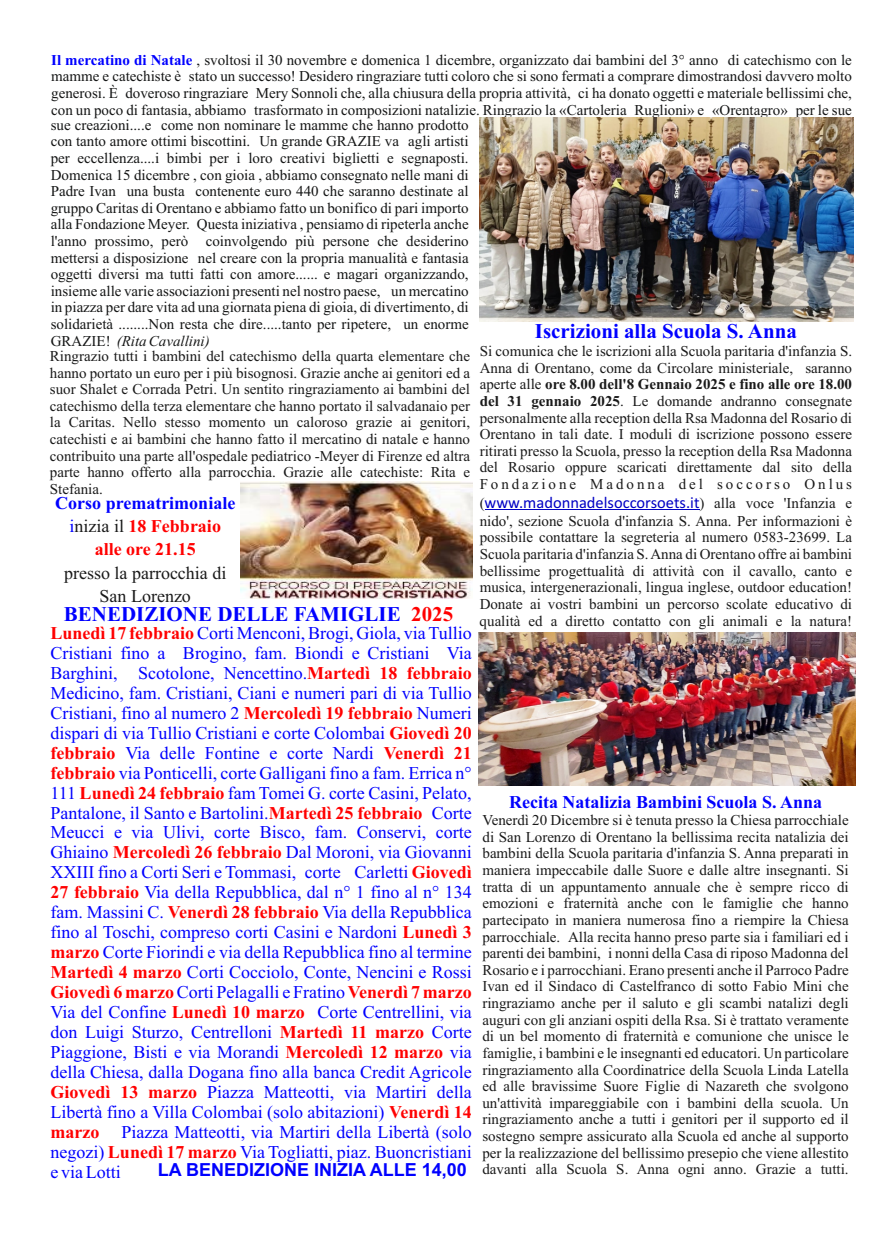
<style>
.page{position:relative;width:893px;height:1238px;background:#fff}
.page>*{position:absolute;margin:0;border:0;box-sizing:border-box;transform-origin:0 0}
.t1{font:700 21px "Times New Roman";color:#00f}
.t2{font:18px/20px "Times New Roman";color:#00f;text-align:justify}
.t3{font:700 18px/23.2px "Times New Roman";color:#00f;text-align:center}
.t4{font:18px/23.2px "Times New Roman";color:#1a1a1a;text-align:center}
.t5{font:700 18px "Arial";color:#00f}
.t6{font:700 18px "Times New Roman";color:#f00}
.t7{font:16.5px "Calibri";color:#0000c4}
.t8{font:15px/16.6px "Times New Roman";color:#1a1a1a;text-align:justify}
.t9{font:15px/16.6px "Times New Roman";color:#151616;text-align:justify}
.s1{font-weight:700;color:#00f}
.s2{font-style:italic}
.s3{font-weight:400}
.s4{font-weight:400;color:#1a1a1a}
.s5{color:#f00}
.s6{font-weight:700}
.s7{font-family:"Times New Roman";font-size:15px;color:#1a1a1a}
.s8{font-weight:700;color:#f00}
</style>
<div class="page">
<hr style="left:485px;top:509px;width:214px;height:1px;background:#0000c4">
<img style="left:479px;top:632px;width:376px;height:153px">
<img style="left:480px;top:117px;width:373px;height:204px">
<img style="left:241px;top:482px;width:231px;height:116px">
<p class="t9" style="left:51px;top:53px;width:802px"><span class="s1">Il mercatino di Natale</span> , svoltosi il 30 novembre e domenica 1 dicembre, organizzato dai bambini del 3° anno di catechismo con le mamme e catechiste è stato un successo! Desidero ringraziare tutti coloro che si sono fermati a comprare dimostrandosi davvero molto generosi. È doveroso ringraziare Mery Sonnoli che, alla chiusura della propria attività, ci ha donato oggetti e materiale bellissimi che, con un poco di fantasia, abbiamo trasformato in composizioni natalizie. Ringrazio la «Cartoleria Ruglioni» e «Orentagro» per le sue</p>
<p class="t9" style="left:51px;top:118px;width:419px">sue creazioni....e come non nominare le mamme che hanno prodotto con tanto amore ottimi biscottini. Un grande GRAZIE va agli artisti per eccellenza....i bimbi per i loro creativi biglietti e segnaposti.<br>Domenica 15 dicembre , con gioia , abbiamo consegnato nelle mani di Padre Ivan una busta contenente euro 440 che saranno destinate al gruppo Caritas di Orentano e abbiamo fatto un bonifico di pari importo alla Fondazione Meyer. Questa iniziativa , pensiamo di ripeterla anche l'anno prossimo, però coinvolgendo più persone che desiderino mettersi a disposizione nel creare con la propria manualità e fantasia oggetti diversi ma tutti fatti con amore...... e magari organizzando, insieme alle varie associazioni presenti nel nostro paese, un mercatino in piazza per dare vita ad una giornata piena di gioia, di divertimento, di solidarietà ........Non resta che dire.....tanto per ripetere, un enorme GRAZIE! <span class="s2">(Rita Cavallini)</span></p>
<p class="t8" style="left:50px;top:349px;width:422px">Ringrazio tutti i bambini del catechismo della quarta elementare che hanno portato un euro per i più bisognosi. Grazie anche ai genitori ed a suor Shalet e Corrada Petri. Un sentito ringraziamento ai bambini del catechismo della terza elementare che hanno portato il salvadanaio per la Caritas. Nello stesso momento un caloroso grazie ai genitori, catechisti e ai bambini che hanno fatto il mercatino di natale e hanno contribuito una parte all'ospedale pediatrico -Meyer di Firenze ed altra parte hanno offerto alla parrocchia. Grazie alle catechiste: Rita e Stefania.</p>
<p class="t3" style="left:55px;top:493px;width:182px">Corso prematrimoniale <span class="s3">i</span><span class="s4">nizia il</span> <span class="s5">18 Febbraio</span></p>
<p class="t4" style="left:64px;top:562px;width:164px">presso la parrocchia di<br>San Lorenzo</p>
<h1 class="t1" style="left:535px;top:324px;width:263px">Iscrizioni alla Scuola S. Anna</h1>
<p class="t8" style="left:480px;top:344px;width:374px">Si comunica che le iscrizioni alla Scuola paritaria d'infanzia S.<br>Anna di Orentano, come da Circolare ministeriale, saranno aperte alle <span class="s6">ore 8.00 dell'8 Gennaio 2025 e fino alle ore 18.00 del 31 gennaio 2025</span>. Le domande andranno consegnate personalmente alla reception della Rsa Madonna del Rosario di Orentano in tali date. I moduli di iscrizione possono essere ritirati presso la Scuola, presso la reception della Rsa Madonna del Rosario oppure scaricati direttamente dal sito della Fondazione Madonna del soccorso Onlus</p>
<p class="t8" style="left:480px;top:514px;width:374px">nido', sezione Scuola d'infanzia S. Anna. Per informazioni è possibile contattare la segreteria al numero 0583-23699. La Scuola paritaria d'infanzia S. Anna di Orentano offre ai bambini bellissime progettualità di attività con il cavallo, canto e musica, intergenerazionali, lingua inglese, outdoor education!<br>Donate ai vostri bambini un percorso scolate educativo di qualità ed a diretto contatto con gli animali e la natura!</p>
<p class="t7" style="left:480px;top:495px;width:374px"><span class="s7">(</span>www.madonnadelsoccorsoets.it<span class="s7">) alla voce 'Infanzia e</span></p>
<p class="t6" style="left:95px;top:543px;width:103px">alle ore 21.15</p>
<h1 class="t1" style="left:64px;top:606px;width:391px">BENEDIZIONE DELLE FAMIGLIE <span class="s5">2025</span></h1>
<p class="t2" style="left:51px;top:624px;width:423px"><span class="s8">Lunedì 17 febbraio</span> Corti Menconi, Brogi, Giola, via Tullio</p>
<p class="t2" style="left:51px;top:664px;width:423px">Barghini, Scotolone, Nencettino.<span class="s8">Martedì 18 febbraio</span></p>
<p class="t2" style="left:51px;top:704px;width:423px">Cristiani, fino al numero 2 <span class="s8">Mercoledì 19 febbraio</span> Numeri dispari di via Tullio Cristiani e corte Colombai <span class="s8">Giovedì 20 febbraio</span></p>
<p class="t2" style="left:51px;top:644px;width:423px">Cristiani fino a Brogino, fam. Biondi e Cristiani Via</p>
<p class="t2" style="left:51px;top:684px;width:423px">Medicino, fam. Cristiani, Ciani e numeri pari di via Tullio</p>
<p class="t2" style="left:125px;top:744px;width:250px">Via delle Fontine e corte Nardi</p>
<p class="t2" style="left:51px;top:744px;width:423px;text-indent:333px"><span class="s8">Venerdì 21 febbraio</span> via Ponticelli, corte Galligani fino a fam. Errica n° 111 <span class="s8">Lunedì 24 febbraio</span> fam Tomei G. corte Casini, Pelato, Pantalone, il Santo e Bartolini.<span class="s8">Martedì 25 febbraio</span></p>
<p class="t2" style="left:51px;top:844px;width:423px;text-align:left">Ghiaino <span class="s8">Mercoledì 26 febbraio</span> Dal Moroni, via Giovanni XXIII fino a Corti Seri e Tommasi, corte Carletti <span class="s8">Giovedì 27 febbraio</span> Via della Repubblica, dal n° 1 fino al n° 134 fam. Massini C. <span class="s8">Venerdì 28 febbraio</span> Via della Repubblica fino al Toschi, compreso corti Casini e Nardoni <span class="s8">Lunedì 3 marzo</span> Corte Fiorindi e via della Repubblica fino al termine <span class="s8">Martedì 4 marzo</span> Corti Cocciolo, Conte, Nencini e Rossi <span class="s8">Giovedì 6 marzo</span>Corti Pelagalli e Fratino <span class="s8">Venerdì 7 marzo </span>Via del Confine <span class="s8">Lunedì 10 marzo<br></span>don Luigi Sturzo, Centrelloni <span class="s8">Martedì 11 marzo</span> Corte Piaggione, Bisti e via Morandi <span class="s8">Mercoledì 12 marzo</span> via</p>
<p class="t2" style="left:51px;top:1083px;width:423px;text-align:left"><span class="s8">Giovedì 13 marzo<br></span>Libertà fino a Villa Colombai (solo abitazioni) <span class="s8">Venerdì 14 marzo<br></span>negozi) <span class="s8">Lunedì 17 marzo</span> Via Togliatti, piaz. Buoncristiani</p>
<p class="t3" style="left:509px;top:792px;width:315px">Recita Natalizia Bambini Scuola S. Anna</p>
<p class="t8" style="left:482px;top:813px;width:368px">Venerdì 20 Dicembre si è tenuta presso la Chiesa parrocchiale di San Lorenzo di Orentano la bellissima recita natalizia dei bambini della Scuola paritaria d'infanzia S. Anna preparati in maniera impeccabile dalle Suore e dalle altre insegnanti. Si tratta di un appuntamento annuale che è sempre ricco di emozioni e fraternità anche con le famiglie che hanno partecipato in maniera numerosa fino a riempire la Chiesa parrocchiale. Alla recita hanno preso parte sia i familiari ed i parenti dei bambini, i nonni della Casa di riposo Madonna del Rosario e i parrocchiani. Erano presenti anche il Parroco Padre Ivan ed il Sindaco di Castelfranco di sotto Fabio Mini che ringraziamo anche per il saluto e gli scambi natalizi degli auguri con gli anziani ospiti della Rsa. Si è trattato veramente di un bel momento di fraternità e comunione che unisce le famiglie, i bambini e le insegnanti ed educatori. Un particolare ringraziamento alla Coordinatrice della Scuola Linda Latella ed alle bravissime Suore Figlie di Nazareth che svolgono un'attività impareggiabile con i bambini della scuola. Un ringraziamento anche a tutti i genitori per il supporto ed il sostegno sempre assicurato alla Scuola ed anche al supporto per la realizzazione del bellissimo presepio che viene allestito davanti alla Scuola S. Anna ogni anno. Grazie a tutti.</p>
<p class="t2" style="left:51px;top:804px;width:423px;text-align:right">Corte<br>Meucci e via Ulivi, corte Bisco, fam. Conservi, corte</p>
<p class="t2" style="left:317px;top:1003px;width:156px">Corte Centrellini, via</p>
<p class="t2" style="left:51px;top:1063px;width:423px;text-align:right">della Chiesa, dalla Dogana fino alla banca Credit Agricole<br>Piazza Matteotti, via Martiri della</p>
<p class="t2" style="left:122px;top:1123px;width:352px">Piazza Matteotti, via Martiri della Libertà (solo</p>
<p class="t2" style="left:51px;top:1163px;width:72px">e via Lotti</p>
<p class="t5" style="left:158px;top:1162px;width:311px">LA BENEDIZIONE INIZIA ALLE 14,00</p>
</div>
